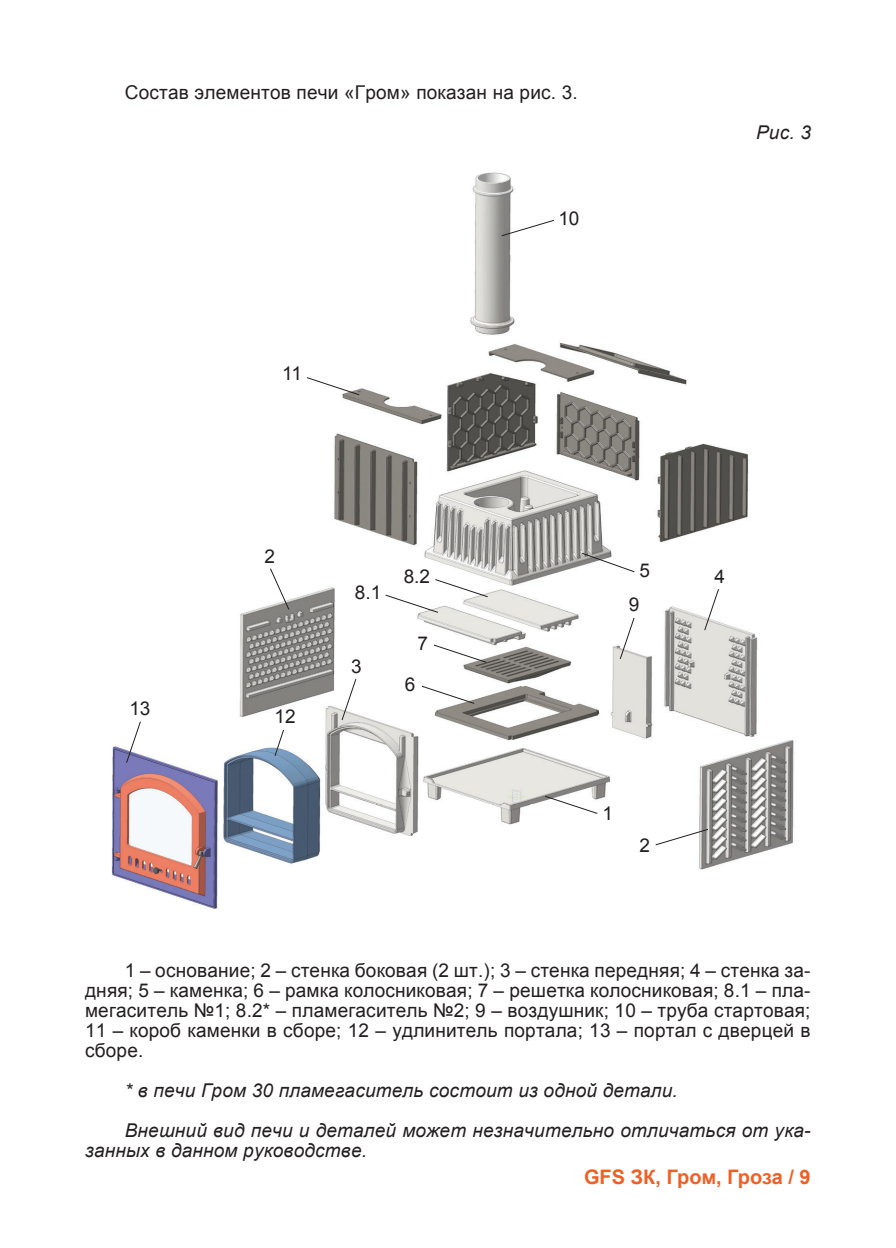
<style>
.page{position:relative;width:896px;height:1248px;background:#fff}
.page>*{position:absolute;margin:0;border:0;box-sizing:border-box;transform-origin:0 0}
.t1{font:700 20px "Arial";letter-spacing:-.005em;color:#ef6026}
.t2{font:19px/20px "Arial";letter-spacing:.01em;color:#231f20;text-align:justify}
.t3{font:italic 19px/40px "Arial";letter-spacing:.01em;color:#231f20}
</style>
<div class="page">
<img style="left:112px;top:172px;width:682px;height:737px">
<svg style="left:581px;top:552px;width:54px;height:20px"></svg>
<svg style="left:306px;top:376px;width:54px;height:20px"></svg>
<svg style="left:385px;top:578px;width:104px;height:35px"></svg>
<svg style="left:433px;top:644px;width:54px;height:19px"></svg>
<svg style="left:421px;top:685px;width:54px;height:19px"></svg>
<svg style="left:544px;top:795px;width:54px;height:19px"></svg>
<svg style="left:654px;top:828px;width:55px;height:17px"></svg>
<svg style="left:501px;top:219px;width:54px;height:18px"></svg>
<svg style="left:619px;top:617px;width:16px;height:43px"></svg>
<svg style="left:703px;top:588px;width:16px;height:43px"></svg>
<svg style="left:274px;top:729px;width:10px;height:27px"></svg>
<svg style="left:126px;top:720px;width:15px;height:43px"></svg>
<svg style="left:341px;top:678px;width:16px;height:43px"></svg>
<svg style="left:269px;top:567px;width:21px;height:43px"></svg>
<p class="t2" style="left:125px;top:82px;width:454px">Состав элементов печи «Гром» показан на рис. 3.</p>
<p class="t2" style="left:282px;top:363px;width:21px">11</p>
<p class="t2" style="left:558px;top:208px;width:23px">10</p>
<p class="t3" style="left:756px;top:112px;width:56px">Рис. 3</p>
<p class="t2" style="left:129px;top:698px;width:23px">13</p>
<p class="t2" style="left:264px;top:546px;width:12px">2</p>
<p class="t2" style="left:275px;top:707px;width:23px">12</p>
<p class="t2" style="left:355px;top:582px;width:28px">8.1</p>
<p class="t2" style="left:351px;top:656px;width:12px">3</p>
<p class="t2" style="left:404px;top:566px;width:28px">8.2</p>
<p class="t2" style="left:417px;top:633px;width:12px">7</p>
<p class="t2" style="left:405px;top:674px;width:12px">6</p>
<p class="t2" style="left:629px;top:554px;width:23px;line-height:33.6px;text-align:center">5<br>9</p>
<p class="t2" style="left:714px;top:566px;width:12px">4</p>
<p class="t2" style="left:602px;top:803px;width:12px">1</p>
<p class="t2" style="left:639px;top:835px;width:12px">2</p>
<p class="t2" style="left:85px;top:960px;width:727px;text-indent:40px">1 – основание; 2 – стенка боковая (2 шт.); 3 – стенка передняя; 4 – стенка за&shy;дняя; 5 – каменка; 6 – рамка колосниковая; 7 – решетка колосниковая; 8.1 – пла&shy;мегаситель №1; 8.2* – пламегаситель №2; 9 – воздушник; 10 – труба стартовая; 11 – короб каменки в сборе; 12 – удлинитель портала; 13 – портал с дверцей в сборе.</p>
<p class="t3" style="left:125px;top:1070px;width:687px">* в печи Гром 30 пламегаситель состоит из одной детали.<br>Внешний вид печи и деталей может незначительно отличаться от ука-</p>
<p class="t3" style="left:85px;top:1130px;width:283px">занных в данном руководстве.</p>
<p class="t1" style="left:584px;top:1163px;width:228px">GFS ЗК, Гром, Гроза / 9</p>
</div>
